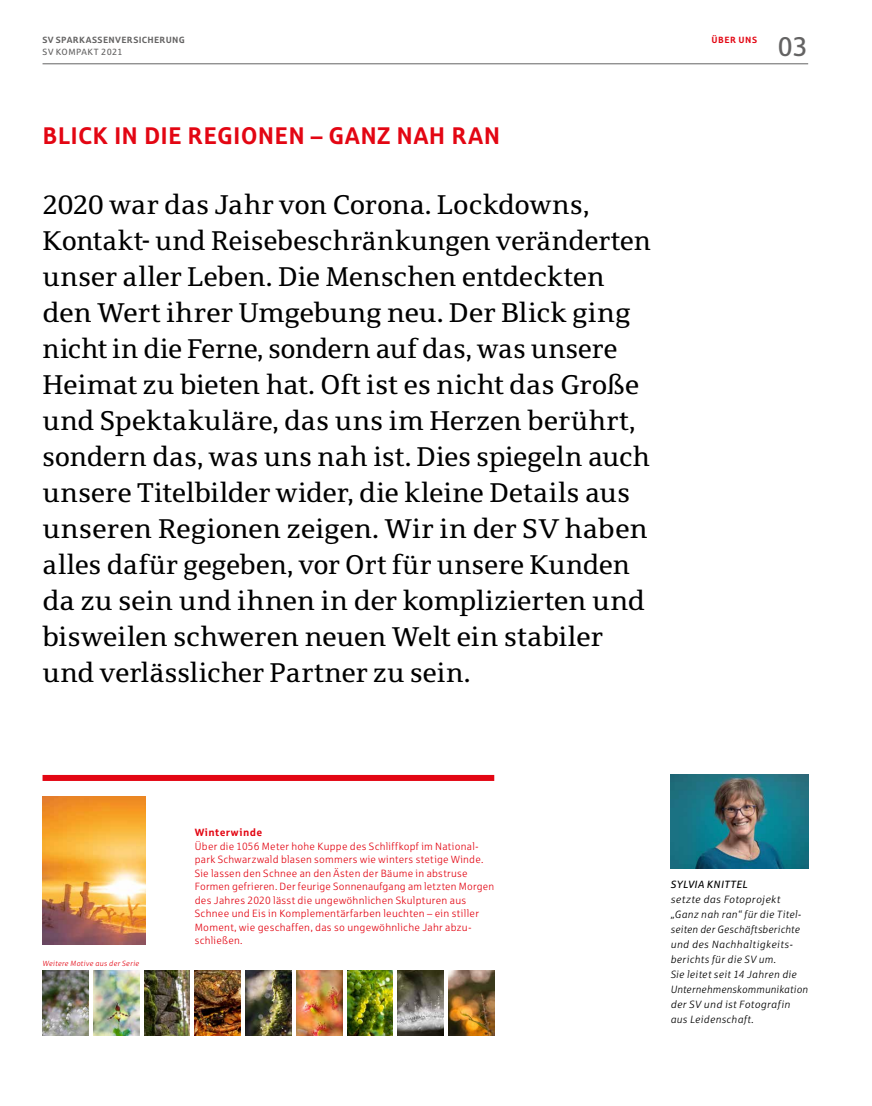
<style>
.page{position:relative;width:872px;height:1106px;background:#fff}
.page>*{position:absolute;margin:0;border:0;box-sizing:border-box;transform-origin:0 0}
.t1{font:27px/36px "Sparkasse Serif";color:#000}
.t2{font:27px "Sparkasse";color:#646363}
.t3{font:700 24px "Sparkasse";letter-spacing:.015em;color:#e30613}
.t4{font:300 10.5px/13.5px "Sparkasse";letter-spacing:.025em;color:#e30613}
.t5{font:italic 300 10.5px/15px "Sparkasse";letter-spacing:.03em;color:#000;scale:1.04 1}
.t6{font:italic 10.5px "Sparkasse";letter-spacing:.04em;color:#000}
.t7{font:700 10.5px "Sparkasse";letter-spacing:.04em;color:#e30613}
.t8{font:700 9px "Sparkasse";letter-spacing:.035em;color:#646363}
.t9{font:9px "Sparkasse";letter-spacing:.04em;color:#646363}
.t10{font:700 9px "Sparkasse";letter-spacing:.05em;color:#e30613}
.t11{font:italic 300 7.5px "Sparkasse";letter-spacing:.035em;color:#e30613}
</style>
<div class="page">
<img style="left:43px;top:970px;width:45px;height:65px">
<img style="left:93px;top:970px;width:46px;height:65px">
<img style="left:144px;top:970px;width:46px;height:65px">
<img style="left:195px;top:970px;width:45px;height:65px">
<img style="left:245px;top:970px;width:46px;height:65px">
<img style="left:296px;top:970px;width:46px;height:65px">
<img style="left:347px;top:970px;width:46px;height:65px">
<img style="left:398px;top:970px;width:45px;height:65px">
<img style="left:448px;top:970px;width:46px;height:65px">
<div style="left:43px;top:775px;width:451px;height:6px;background:#e30613"></div>
<img style="left:43px;top:796px;width:103px;height:148px">
<img style="left:670px;top:775px;width:138px;height:93px">
<hr style="left:43px;top:63px;width:765px;height:1px;background:#646363">
<p class="t8" style="left:43px;top:34px;width:144px">SV SPARKASSENVERSICHERUNG</p>
<p class="t9" style="left:43px;top:46px;width:82px">SV KOMPAKT 2021</p>
<p class="t3" style="left:43px;top:122px;width:459px">BLICK IN DIE REGIONEN – GANZ NAH RAN</p>
<p class="t1" style="left:43px;top:187px;width:610px">2020 war das Jahr von Corona. Lockdowns, Kontakt- und Reisebeschränkungen veränderten unser aller Leben. Die Menschen entdeckten den Wert ihrer Umgebung neu. Der Blick ging nicht in die Ferne, sondern auf das, was unsere Heimat zu bieten hat. Oft ist es nicht das Große und Spektakuläre, das uns im Herzen berührt, sondern das, was uns nah ist. Dies spiegeln auch unsere Titelbilder wider, die kleine Details aus unseren Regionen zeigen. Wir in der SV haben alles dafür gegeben, vor Ort für unsere Kunden da zu sein und ihnen in der komplizierten und bisweilen schweren neuen Welt ein stabiler und verlässlicher Partner zu sein.</p>
<p class="t10" style="left:711px;top:34px;width:47px">ÜBER UNS</p>
<p class="t2" style="left:777px;top:31px;width:32px">03</p>
<p class="t11" style="left:43px;top:959px;width:98px">Weitere Motive aus der Serie</p>
<p class="t7" style="left:195px;top:826px;width:69px">Winterwinde</p>
<p class="t4" style="left:195px;top:839px;width:301px">Über die 1056 Meter hohe Kuppe des Schliffkopf im National&shy;park Schwarzwald blasen sommers wie winters stetige Winde.<br>Sie lassen den Schnee an den Ästen der Bäume in abstruse Formen gefrieren. Der feurige Sonnenaufgang am letzten Morgen des Jahres 2020 lässt die ungewöhnlichen Skulpturen aus Schnee und Eis in Komplementärfarben leuchten – ein stiller Moment, wie geschaffen, das so ungewöhnliche Jahr abzu&shy;schließen.</p>
<p class="t6" style="left:670px;top:878px;width:78px">SYLVIA KNITTEL</p>
<p class="t5" style="left:670px;top:892px;width:134px">setzte das Fotoprojekt „Ganz nah ran“ für die Titel&shy;seiten der Geschäftsberichte und des Nachhaltigkeits&shy;berichts für die SV um.<br>Sie leitet seit 14 Jahren die<br>Unternehmenskommunikation der SV und ist Fotografin aus Leidenschaft.</p>
</div>
